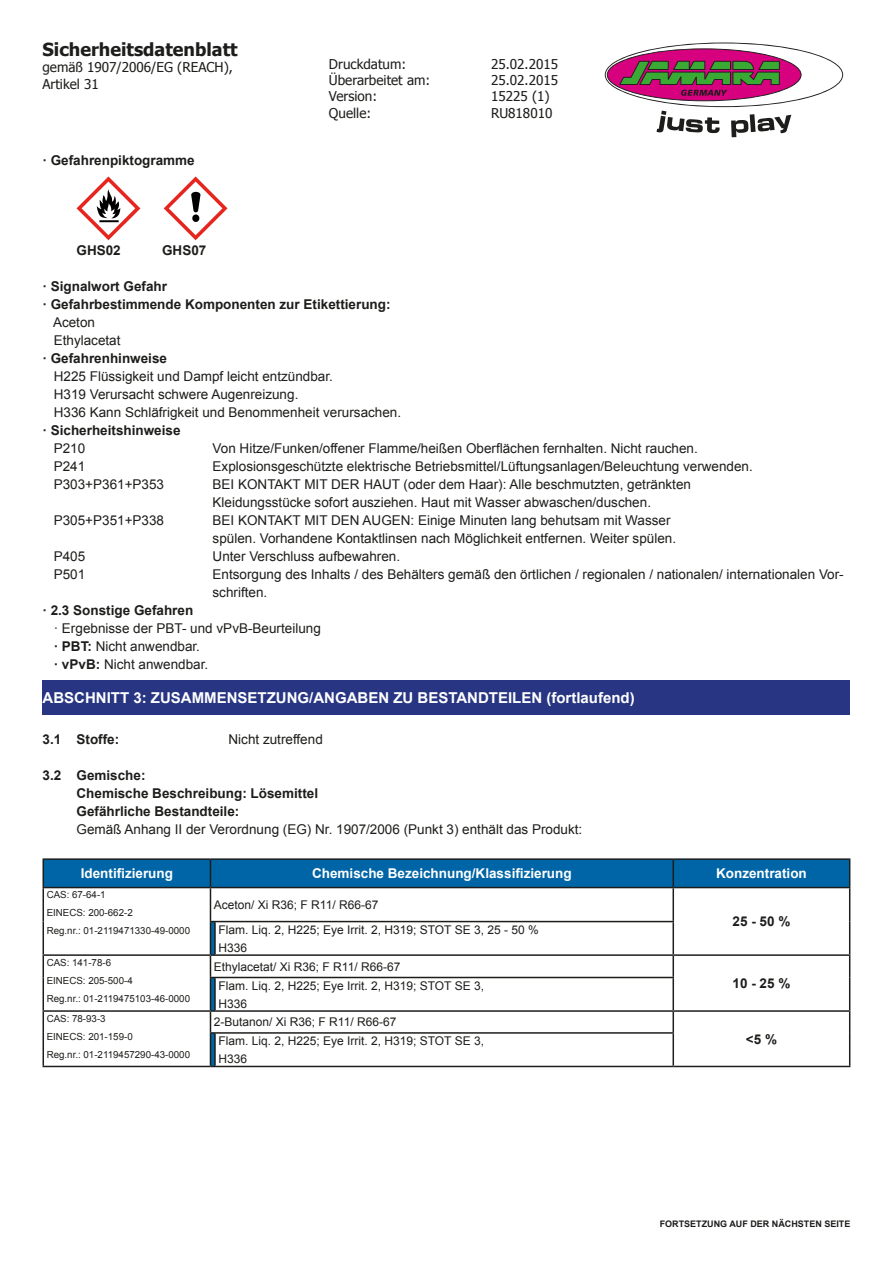
<style>
.page{position:relative;width:893px;height:1263px;background:#fff}
.page>*{position:absolute;margin:0;border:0;box-sizing:border-box;transform-origin:0 0}
.t1{font:700 18px "Tahoma";color:#1d1d1b}
.t2{font:700 15px "Arial";color:#fff}
.t3{font:13.5px/18px "Arial";color:#1d1d1b}
.t4{font:700 13.5px/18px "Arial";color:#1d1d1b}
.t5{font:13.5px/16.2px "Tahoma";color:#1d1d1b}
.t6{font:700 13.5px "Arial";color:#fff}
.t7{font:12px/18px "Arial";color:#1d1d1b}
.t8{font:9.75px/18px "Arial";color:#1d1d1b}
.t9{font:700 9px "Arial";color:#1d1d1b}
.s1{font-weight:700}
</style>
<div class="page">
<svg style="left:605px;top:43px;width:238px;height:94px"></svg>
<div style="left:43px;top:680px;width:807px;height:34px;background:#283583"></div>
<hr style="left:43px;top:888px;width:1px;height:33px;background:#1d1d1b">
<svg style="left:43px;top:858px;width:807px;height:30px;background:#05619d"></svg>
<hr style="left:210px;top:888px;width:1px;height:33px;background:#1d1d1b">
<hr style="left:215px;top:887px;width:458px;height:1px;background:#1d1d1b">
<hr style="left:673px;top:887px;width:177px;height:1px;background:#1d1d1b">
<hr style="left:672px;top:888px;width:2px;height:33px;background:#1d1d1b">
<hr style="left:849px;top:888px;width:1px;height:33px;background:#1d1d1b">
<hr style="left:43px;top:921px;width:1px;height:33px;background:#1d1d1b">
<hr style="left:215px;top:921px;width:459px;height:1px;background:#1d1d1b">
<hr style="left:214px;top:922px;width:2px;height:32px;background:#1d1d1b">
<hr style="left:672px;top:922px;width:2px;height:32px;background:#1d1d1b">
<hr style="left:849px;top:921px;width:1px;height:33px;background:#1d1d1b">
<hr style="left:43px;top:954px;width:167px;height:2px;background:#1d1d1b">
<svg style="left:43px;top:956px;width:1px;height:21px"></svg>
<hr style="left:215px;top:954px;width:458px;height:2px;background:#1d1d1b">
<hr style="left:673px;top:954px;width:177px;height:2px;background:#1d1d1b">
<hr style="left:672px;top:956px;width:2px;height:21px;background:#1d1d1b">
<svg style="left:849px;top:956px;width:1px;height:21px"></svg>
<hr style="left:43px;top:977px;width:1px;height:33px;background:#1d1d1b">
<hr style="left:215px;top:977px;width:459px;height:1px;background:#1d1d1b">
<hr style="left:214px;top:978px;width:2px;height:32px;background:#1d1d1b">
<hr style="left:672px;top:978px;width:2px;height:32px;background:#1d1d1b">
<hr style="left:849px;top:977px;width:1px;height:33px;background:#1d1d1b">
<hr style="left:43px;top:1010px;width:167px;height:2px;background:#1d1d1b">
<svg style="left:43px;top:1012px;width:1px;height:21px"></svg>
<hr style="left:215px;top:1010px;width:458px;height:2px;background:#1d1d1b">
<hr style="left:673px;top:1010px;width:177px;height:2px;background:#1d1d1b">
<hr style="left:672px;top:1012px;width:2px;height:20px;background:#1d1d1b">
<svg style="left:849px;top:1012px;width:1px;height:21px"></svg>
<hr style="left:43px;top:1033px;width:1px;height:33px;background:#1d1d1b">
<hr style="left:215px;top:1032px;width:459px;height:2px;background:#1d1d1b">
<hr style="left:214px;top:1034px;width:2px;height:32px;background:#1d1d1b">
<hr style="left:672px;top:1034px;width:2px;height:32px;background:#1d1d1b">
<hr style="left:849px;top:1033px;width:1px;height:33px;background:#1d1d1b">
<hr style="left:43px;top:1066px;width:167px;height:1px;background:#1d1d1b">
<svg style="left:210px;top:921px;width:5px;height:146px"></svg>
<hr style="left:215px;top:1066px;width:458px;height:1px;background:#1d1d1b">
<hr style="left:673px;top:1066px;width:177px;height:1px;background:#1d1d1b">
<svg style="left:77px;top:176px;width:63px;height:64px"></svg>
<svg style="left:164px;top:176px;width:63px;height:64px"></svg>
<h1 class="t1" style="left:43px;top:37px;width:197px">Sicherheitsdatenblatt</h1>
<p class="t5" style="left:43px;top:60px;width:192px">gemäß 1907/2006/EG (REACH),<br>Artikel 31</p>
<p class="t5" style="left:329px;top:57px;width:79px">Druckdatum:</p>
<p class="t5" style="left:491px;top:57px;width:69px">25.02.2015</p>
<p class="t5" style="left:329px;top:73px;width:103px">Überarbeitet am:</p>
<p class="t5" style="left:491px;top:73px;width:69px">25.02.2015</p>
<p class="t5" style="left:329px;top:89px;width:50px">Version:</p>
<p class="t5" style="left:491px;top:89px;width:60px">15225 (1)</p>
<p class="t5" style="left:329px;top:105px;width:44px">Quelle:</p>
<p class="t5" style="left:491px;top:105px;width:63px">RU818010</p>
<p class="t4" style="left:43px;top:151px;width:154px">· Gefahrenpiktogramme</p>
<p class="t4" style="left:77px;top:241px;width:46px">GHS02</p>
<p class="t4" style="left:162px;top:241px;width:46px">GHS07</p>
<p class="t4" style="left:43px;top:277px;width:350px">· Signalwort Gefahr<br>· Gefahrbestimmende Komponenten zur Etikettierung:</p>
<p class="t3" style="left:53px;top:313px;width:69px">Aceton<br>Ethylacetat</p>
<p class="t4" style="left:43px;top:349px;width:126px">· Gefahrenhinweise</p>
<p class="t3" style="left:54px;top:367px;width:349px">H225 Flüssigkeit und Dampf leicht entzündbar.<br>H319 Verursacht schwere Augenreizung.<br>H336 Kann Schläfrigkeit und Benommenheit verursachen.</p>
<p class="t4" style="left:43px;top:421px;width:140px">· Sicherheitshinweise</p>
<p class="t3" style="left:54px;top:439px;width:33px">P210</p>
<p class="t3" style="left:213px;top:439px;width:487px">Von Hitze/Funken/offener Flamme/heißen Oberflächen fernhalten. Nicht rauchen.</p>
<p class="t3" style="left:54px;top:457px;width:33px">P241</p>
<p class="t3" style="left:213px;top:457px;width:542px">Explosionsgeschützte elektrische Betriebsmittel/Lüftungsanlagen/Beleuchtung verwenden.</p>
<p class="t3" style="left:54px;top:475px;width:112px">P303+P361+P353</p>
<p class="t3" style="left:213px;top:475px;width:480px">BEI KONTAKT MIT DER HAUT (oder dem Haar): Alle beschmutzten, getränkten<br>Kleidungsstücke sofort ausziehen. Haut mit Wasser abwaschen/duschen.</p>
<p class="t3" style="left:54px;top:511px;width:112px">P305+P351+P338</p>
<p class="t3" style="left:213px;top:511px;width:465px">BEI KONTAKT MIT DEN AUGEN: Einige Minuten lang behutsam mit Wasser spülen. Vorhandene Kontaktlinsen nach Möglichkeit entfernen. Weiter spülen.</p>
<p class="t3" style="left:54px;top:547px;width:33px">P405</p>
<p class="t3" style="left:213px;top:547px;width:189px">Unter Verschluss aufbewahren.</p>
<p class="t3" style="left:54px;top:565px;width:33px">P501</p>
<p class="t3" style="left:213px;top:565px;width:633px">Entsorgung des Inhalts / des Behälters gemäß den örtlichen / regionalen / nationalen/ internationalen Vor&shy;schriften.</p>
<p class="t4" style="left:42px;top:601px;width:152px">· 2.3 Sonstige Gefahren</p>
<p class="t3" style="left:54px;top:619px;width:269px">· Ergebnisse der PBT- und vPvB-Beurteilung <span class="s1">· PBT:</span> Nicht anwendbar.<br><span class="s1">· vPvB:</span> Nicht anwendbar.</p>
<p class="t2" style="left:43px;top:687px;width:594px">ABSCHNITT 3: ZUSAMMENSETZUNG/ANGABEN ZU BESTANDTEILEN (fortlaufend)</p>
<p class="t4" style="left:43px;top:731px;width:78px">3.1 Stoffe:</p>
<p class="t3" style="left:229px;top:730px;width:96px">Nicht zutreffend</p>
<p class="t4" style="left:77px;top:767px;width:243px;text-indent:-34px">3.2 Gemische:<br>Chemische Beschreibung: Lösemittel<br>Gefährliche Bestandteile:</p>
<p class="t3" style="left:77px;top:820px;width:507px">Gemäß Anhang II der Verordnung (EG) Nr. 1907/2006 (Punkt 3) enthält das Produkt:</p>
<p class="t6" style="left:81px;top:864px;width:94px">Identifizierung</p>
<p class="t6" style="left:312px;top:864px;width:261px">Chemische Bezeichnung/Klassifizierung</p>
<p class="t6" style="left:716px;top:864px;width:92px">Konzentration</p>
<p class="t8" style="left:47px;top:885px;width:145px">CAS: 67-64-1<br>EINECS: 200-662-2<br>Reg.nr.: 01-2119471330-49-0000</p>
<p class="t7" style="left:214px;top:896px;width:166px">Aceton/ Xi R36; F R11/ R66-67</p>
<p class="t4" style="left:733px;top:913px;width:59px">25 - 50 %</p>
<p class="t7" style="left:218px;top:920px;width:322px">Flam. Liq. 2, H225; Eye Irrit. 2, H319; STOT SE 3, 25 - 50 %<br>H336</p>
<p class="t8" style="left:47px;top:953px;width:145px">CAS: 141-78-6<br>EINECS: 205-500-4<br>Reg.nr.: 01-2119475103-46-0000</p>
<p class="t7" style="left:218px;top:957px;width:267px;line-height:18.9px;text-indent:-4px">Ethylacetat/ Xi R36; F R11/ R66-67<br>Flam. Liq. 2, H225; Eye Irrit. 2, H319; STOT SE 3,</p>
<p class="t7" style="left:218px;top:994px;width:30px">H336</p>
<p class="t8" style="left:47px;top:1009px;width:145px">CAS: 78-93-3<br>EINECS: 201-159-0<br>Reg.nr.: 01-2119457290-43-0000</p>
<p class="t7" style="left:218px;top:1013px;width:267px;line-height:18.8px;text-indent:-4px">2-Butanon/ Xi R36; F R11/ R66-67<br>Flam. Liq. 2, H225; Eye Irrit. 2, H319; STOT SE 3,</p>
<p class="t7" style="left:218px;top:1050px;width:30px">H336</p>
<p class="t4" style="left:733px;top:974px;width:59px">10 - 25 %</p>
<p class="t4" style="left:746px;top:1030px;width:33px">&lt;5 %</p>
<p class="t9" style="left:660px;top:1217px;width:192px">FORTSETZUNG AUF DER NÄCHSTEN SEITE</p>
</div>
